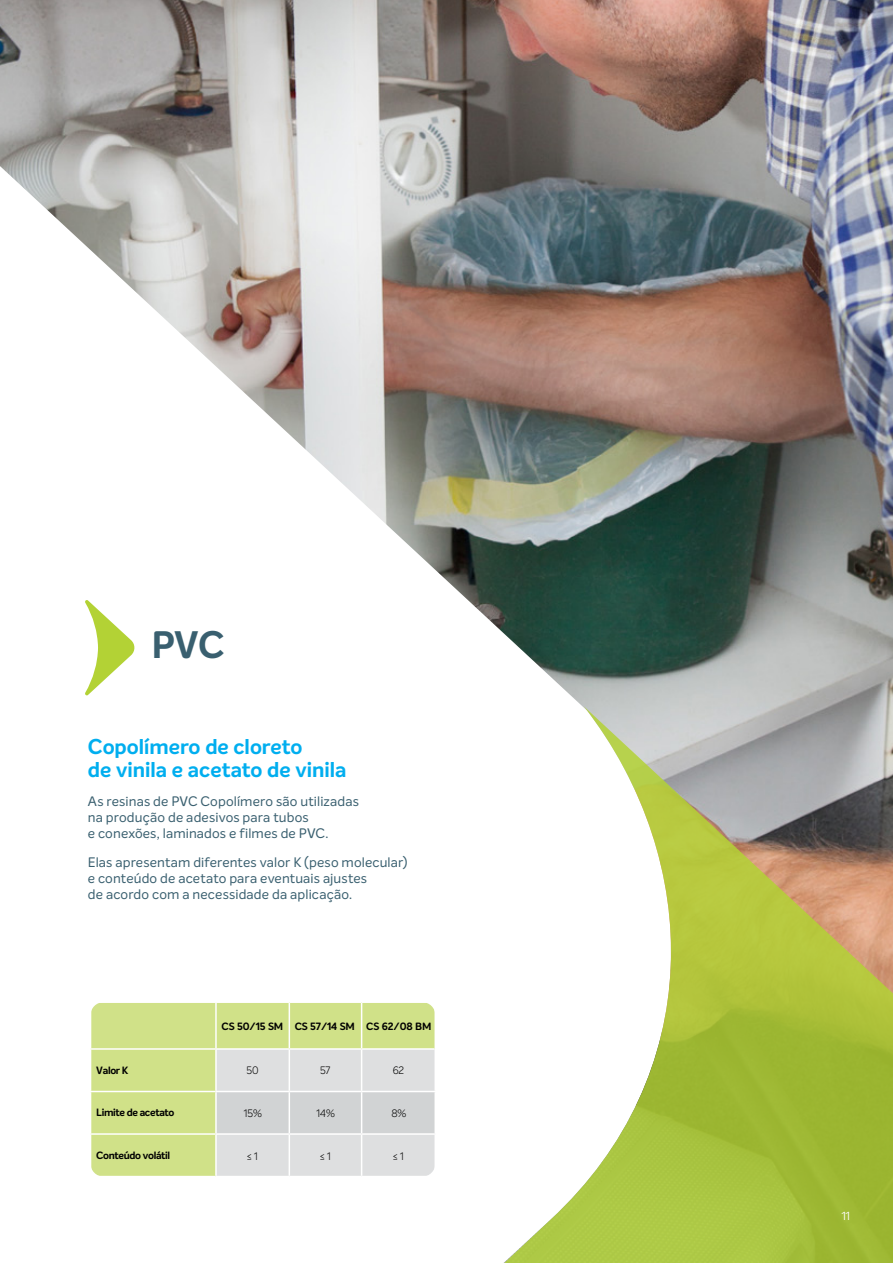
<style>
.page{position:relative;width:893px;height:1263px;background:#fff}
.page>*{position:absolute;margin:0;border:0;box-sizing:border-box;transform-origin:0 0}
.t1{font:700 37.5px "Intelo";color:#395f6f}
.t2{font:700 21px/22.5px "Intelo";color:#00aeef}
.t3{font:13.5px/16.2px "Intelo";letter-spacing:.01em;color:#395f6f}
.t4{font:12px "Odebrecht Sans";color:#fff}
.t5{font:300 10.5px "Intelo";letter-spacing:-.015em;color:#000}
.t6{font:700 10.35px "Intelo";letter-spacing:-.03em;color:#000}
.t7{font:700 10.35px "Intelo";letter-spacing:-.01em;color:#000}
</style>
<div class="page">
<img style="left:0;top:0;width:893px;height:706px">
<svg style="left:503px;top:706px;width:390px;height:557px"></svg>
<div style="left:91px;top:1003px;width:344px;height:173px;background:#d0e188"></div>
<svg style="left:217px;top:1050px;width:218px;height:126px;background:#d9dbdc"></svg>
<hr style="left:289px;top:1050px;width:1px;height:41px;background:#fff">
<hr style="left:361px;top:1050px;width:1px;height:41px;background:#fff">
<hr style="left:215px;top:1091px;width:74px;height:1px;background:#fff">
<hr style="left:289px;top:1091px;width:73px;height:1px;background:#fff">
<hr style="left:289px;top:1092px;width:1px;height:41px;background:#fff">
<hr style="left:362px;top:1091px;width:74px;height:1px;background:#fff">
<hr style="left:361px;top:1092px;width:1px;height:41px;background:#fff">
<hr style="left:215px;top:1133px;width:74px;height:2px;background:#fff">
<hr style="left:289px;top:1133px;width:73px;height:2px;background:#fff">
<hr style="left:289px;top:1135px;width:1px;height:41px;background:#fff">
<hr style="left:362px;top:1133px;width:74px;height:2px;background:#fff">
<hr style="left:361px;top:1135px;width:1px;height:41px;background:#fff">
<hr style="left:215px;top:1050px;width:2px;height:41px;background:#fff">
<hr style="left:215px;top:1092px;width:2px;height:41px;background:#fff">
<hr style="left:215px;top:1135px;width:2px;height:41px;background:#fff">
<hr style="left:90px;top:1048px;width:126px;height:2px;background:#fff">
<hr style="left:90px;top:1091px;width:125px;height:1px;background:#fff">
<hr style="left:90px;top:1133px;width:125px;height:2px;background:#fff">
<hr style="left:215px;top:1003px;width:2px;height:45px;background:#fff">
<hr style="left:289px;top:1003px;width:1px;height:45px;background:#fff">
<hr style="left:361px;top:1003px;width:1px;height:45px;background:#fff">
<hr style="left:216px;top:1048px;width:73px;height:2px;background:#fff">
<hr style="left:289px;top:1048px;width:73px;height:2px;background:#fff">
<hr style="left:362px;top:1048px;width:73px;height:2px;background:#fff">
<svg style="left:84px;top:599px;width:51px;height:97px"></svg>
<h1 class="t1" style="left:151px;top:621px;width:75px">PVC</h1>
<h2 class="t2" style="left:88px;top:736px;width:260px">Copolímero de cloreto<br>de vinila e acetato de vinila</h2>
<p class="t3" style="left:88px;top:793px;width:273px">As resinas de PVC Copolímero são utilizadas na produção de adesivos para tubos<br>e conexões, laminados e filmes de PVC.</p>
<p class="t3" style="left:88px;top:854px;width:321px">Elas apresentam diferentes valor K (peso molecular) e conteúdo de acetato para eventuais ajustes<br>de acordo com a necessidade da aplicação.</p>
<p class="t7" style="left:221px;top:1020px;width:211px">CS 50/15 SM CS 57/14 SM CS 62/08 BM</p>
<p class="t6" style="left:96px;top:1064px;width:33px">Valor K</p>
<p class="t5" style="left:247px;top:1064px;width:14px">50</p>
<p class="t5" style="left:320px;top:1064px;width:12px">57</p>
<p class="t5" style="left:393px;top:1064px;width:13px">62</p>
<p class="t6" style="left:96px;top:1106px;width:80px">Limite de acetato</p>
<p class="t5" style="left:244px;top:1107px;width:20px">15%</p>
<p class="t5" style="left:316px;top:1107px;width:20px">14%</p>
<p class="t5" style="left:391px;top:1107px;width:17px">8%</p>
<p class="t6" style="left:96px;top:1149px;width:75px">Conteúdo volátil</p>
<p class="t5" style="left:247px;top:1149px;width:12px">≤ 1</p>
<p class="t5" style="left:320px;top:1149px;width:12px">≤ 1</p>
<p class="t5" style="left:393px;top:1149px;width:12px">≤ 1</p>
<p class="t4" style="left:841px;top:1209px;width:10px">11</p>
</div>
